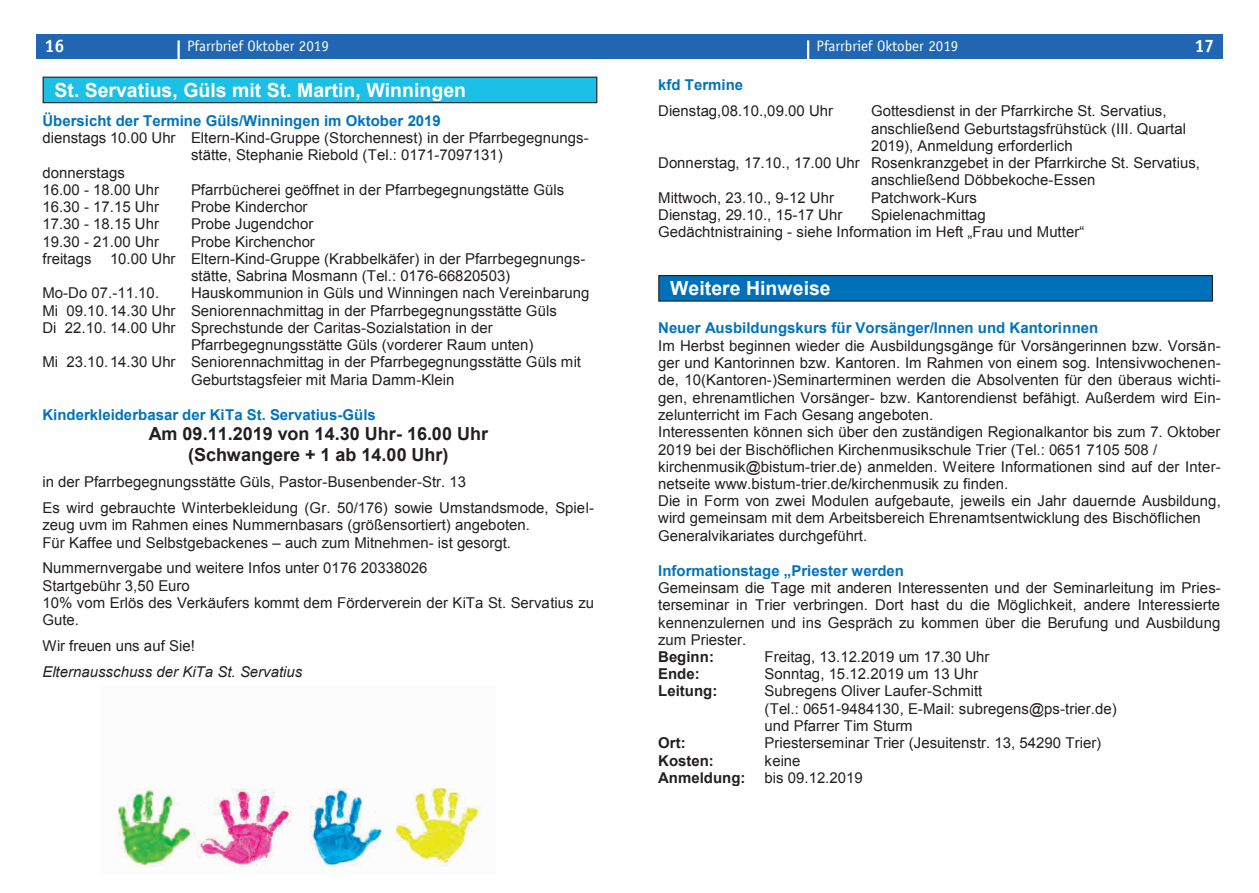
<style>
.page{position:relative;width:1259px;height:893px;background:#fff}
.page>*{position:absolute;margin:0;border:0;box-sizing:border-box;transform-origin:0 0}
.t1{font:700 19.5px "Arial";color:#fff}
.t2{font:700 18px/20.7px "Arial";color:#231f20;text-align:center}
.t3{font:700 18px "Officina Sans";color:#fff}
.t4{font:15px/17.2px "Arial";color:#231f20}
.t5{font:700 15px "Arial";color:#0073bd}
.t6{font:italic 15px/25.8px "Arial";color:#231f20}
.t7{font:15px "Officina Sans";color:#fff}
.t8{font:700 15px "Arial";color:#231f20}
.s1{font-style:normal}
.s2{font-weight:700;color:#0073bd}
.s3{font-weight:700}
</style>
<div class="page">
<div style="left:629px;top:34px;width:593px;height:24px;background:#2066b2"></div>
<div style="left:36px;top:34px;width:593px;height:24px;background:#2066b2"></div>
<hr style="left:177px;top:40px;width:3px;height:24px;background:#fff">
<hr style="left:807px;top:40px;width:2px;height:24px;background:#fff">
<div style="left:659px;top:276px;width:553px;height:25px;background:#0070ba"></div>
<div style="left:658px;top:275px;width:555px;height:27px;border:1px solid #231f20"></div>
<div style="left:43px;top:77px;width:554px;height:26px;background:#1cbfe6"></div>
<div style="left:43px;top:77px;width:554px;height:26px;border:1px solid #231f20"></div>
<img style="left:117px;top:780px;width:365px;height:87px">
<p class="t3" style="left:45px;top:35px;width:21px">16</p>
<p class="t7" style="left:187px;top:37px;width:143px">Pfarrbrief Oktober 2019</p>
<p class="t7" style="left:816px;top:37px;width:143px">Pfarrbrief Oktober 2019</p>
<p class="t3" style="left:1194px;top:35px;width:21px">17</p>
<p class="t1" style="left:55px;top:77px;width:413px">St. Servatius, Güls mit St. Martin, Winningen</p>
<p class="t5" style="left:42px;top:111px;width:400px">Übersicht der Termine Güls/Winningen im Oktober 2019</p>
<p class="t4" style="left:42px;top:129px;width:548px">dienstags 10.00 Uhr Eltern-Kind-Gruppe (Storchennest) in der Pfarrbegegnungs-</p>
<p class="t4" style="left:191px;top:147px;width:313px">stätte, Stephanie Riebold (Tel.: 0171-7097131)</p>
<p class="t4" style="left:42px;top:164px;width:84px">donnerstags</p>
<p class="t4" style="left:42px;top:181px;width:118px">16.00 - 18.00 Uhr</p>
<p class="t4" style="left:191px;top:181px;width:375px">Pfarrbücherei geöffnet in der Pfarrbegegnungstätte Güls</p>
<p class="t4" style="left:42px;top:198px;width:118px">16.30 - 17.15 Uhr</p>
<p class="t4" style="left:191px;top:198px;width:118px">Probe Kinderchor</p>
<p class="t4" style="left:42px;top:216px;width:118px">17.30 - 18.15 Uhr</p>
<p class="t4" style="left:191px;top:216px;width:124px">Probe Jugendchor</p>
<p class="t4" style="left:42px;top:233px;width:118px">19.30 - 21.00 Uhr</p>
<p class="t4" style="left:191px;top:233px;width:125px">Probe Kirchenchor</p>
<p class="t4" style="left:42px;top:250px;width:544px">freitags 10.00 Uhr Eltern-Kind-Gruppe (Krabbelkäfer) in der Pfarrbegegnungs-</p>
<p class="t4" style="left:191px;top:267px;width:321px">stätte, Sabrina Mosmann (Tel.: 0176-66820503)</p>
<p class="t4" style="left:42px;top:285px;width:118px">Mo-Do 07.-11.10.</p>
<p class="t4" style="left:191px;top:285px;width:400px">Hauskommunion in Güls und Winningen nach Vereinbarung</p>
<p class="t4" style="left:42px;top:302px;width:516px">Mi 09.10. 14.30 Uhr Seniorennachmittag in der Pfarrbegegnungsstätte Güls</p>
<p class="t4" style="left:42px;top:319px;width:452px">Di 22.10. 14.00 Uhr Sprechstunde der Caritas-Sozialstation in der</p>
<p class="t4" style="left:191px;top:336px;width:344px">Pfarrbegegnungsstätte Güls (vorderer Raum unten)</p>
<p class="t4" style="left:42px;top:354px;width:540px">Mi 23.10. 14.30 Uhr Seniorennachmittag in der Pfarrbegegnungsstätte Güls mit</p>
<p class="t4" style="left:191px;top:371px;width:265px">Geburtstagsfeier mit Maria Damm-Klein</p>
<p class="t5" style="left:42px;top:405px;width:335px">Kinderkleiderbasar der KiTa St. Servatius-Güls</p>
<p class="t2" style="left:149px;top:424px;width:341px">Am 09.11.2019 von 14.30 Uhr- 16.00 Uhr (Schwangere + 1 ab 14.00 Uhr)</p>
<p class="t4" style="left:42px;top:469px;width:553px;line-height:25.8px">in der Pfarrbegegnungsstätte Güls, Pastor-Busenbender-Str. 13<br>Es wird gebrauchte Winterbekleidung (Gr. 50/176) sowie Umstandsmode, Spiel-</p>
<p class="t4" style="left:42px;top:516px;width:489px">zeug uvm im Rahmen eines Nummernbasars (größensortiert) angeboten.<br>Für Kaffee und Selbstgebackenes – auch zum Mitnehmen- ist gesorgt.</p>
<p class="t4" style="left:42px;top:560px;width:553px">Nummernvergabe und weitere Infos unter 0176 20338026<br>Startgebühr 3,50 Euro<br>10% vom Erlös des Verkäufers kommt dem Förderverein der KiTa St. Servatius zu Gute.</p>
<p class="t6" style="left:42px;top:633px;width:261px"><span class="s1">Wir freuen uns auf Sie!<br></span>Elternausschuss der KiTa St. Servatius</p>
<p class="t4" style="left:658px;top:72px;width:176px;line-height:26.1px"><span class="s2">kfd Termine<br></span>Dienstag,08.10.,09.00 Uhr</p>
<p class="t4" style="left:871px;top:103px;width:297px">Gottesdienst in der Pfarrkirche St. Servatius,</p>
<p class="t4" style="left:871px;top:120px;width:316px">anschließend Geburtstagsfrühstück (III. Quartal</p>
<p class="t4" style="left:871px;top:137px;width:203px">2019), Anmeldung erforderlich</p>
<p class="t4" style="left:658px;top:154px;width:543px">Donnerstag, 17.10., 17.00 Uhr Rosenkranzgebet in der Pfarrkirche St. Servatius,</p>
<p class="t4" style="left:871px;top:172px;width:226px">anschließend Döbbekoche-Essen</p>
<p class="t4" style="left:658px;top:189px;width:177px">Mittwoch, 23.10., 9-12 Uhr</p>
<p class="t4" style="left:871px;top:189px;width:107px">Patchwork-Kurs</p>
<p class="t4" style="left:658px;top:206px;width:186px">Dienstag, 29.10., 15-17 Uhr</p>
<p class="t4" style="left:658px;top:206px;width:428px;text-indent:213px">Spielenachmittag<br>Gedächtnistraining - siehe Information im Heft „Frau und Mutter“</p>
<p class="t1" style="left:670px;top:276px;width:162px">Weitere Hinweise</p>
<p class="t4" style="left:658px;top:320px;width:564px"><span class="s2">Neuer Ausbildungskurs für Vorsänger/Innen und Kantorinnen<br></span>Im Herbst beginnen wieder die Ausbildungsgänge für Vorsängerinnen bzw. Vorsän&shy;ger und Kantorinnen bzw. Kantoren. Im Rahmen von einem sog. Intensivwochenen&shy;de, 10(Kantoren-)Seminarterminen werden die Absolventen für den überaus wichti&shy;gen, ehrenamtlichen Vorsänger- bzw. Kantorendienst befähigt. Außerdem wird Ein&shy;zelunterricht im Fach Gesang angeboten.<br>Interessenten können sich über den zuständigen Regionalkantor bis zum 7. Oktober 2019 bei der Bischöflichen Kirchenmusikschule Trier (Tel.: 0651 7105 508 / kirchenmusik@bistum-trier.de) anmelden. Weitere Informationen sind auf der Inter&shy;netseite www.bistum-trier.de/kirchenmusik zu finden.<br>Die in Form von zwei Modulen aufgebaute, jeweils ein Jahr dauernde Ausbildung, wird gemeinsam mit dem Arbeitsbereich Ehrenamtsentwicklung des Bischöflichen Generalvikariates durchgeführt.</p>
<p class="t4" style="left:658px;top:562px;width:564px"><span class="s2">Informationstage „Priester werden<br></span>Gemeinsam die Tage mit anderen Interessenten und der Seminarleitung im Pries&shy;terseminar in Trier verbringen. Dort hast du die Möglichkeit, andere Interessierte kennenzulernen und ins Gespräch zu kommen über die Berufung und Ausbildung zum Priester.<br><span class="s3">Beginn:</span></p>
<p class="t4" style="left:764px;top:648px;width:226px">Freitag, 13.12.2019 um 17.30 Uhr</p>
<p class="t8" style="left:658px;top:664px;width:43px">Ende:</p>
<p class="t4" style="left:764px;top:665px;width:215px">Sonntag, 15.12.2019 um 13 Uhr</p>
<p class="t8" style="left:658px;top:681px;width:61px">Leitung:</p>
<p class="t4" style="left:764px;top:683px;width:354px">Subregens Oliver Laufer-Schmitt<br>(Tel.: 0651-9484130, E-Mail: subregens@ps-trier.de) und Pfarrer Tim Sturm</p>
<p class="t8" style="left:658px;top:733px;width:29px">Ort:</p>
<p class="t4" style="left:764px;top:734px;width:338px">Priesterseminar Trier (Jesuitenstr. 13, 54290 Trier)</p>
<p class="t8" style="left:658px;top:750px;width:57px">Kosten:</p>
<p class="t4" style="left:764px;top:752px;width:37px">keine</p>
<p class="t8" style="left:658px;top:767px;width:89px">Anmeldung:</p>
<p class="t4" style="left:764px;top:769px;width:100px">bis 09.12.2019</p>
</div>
